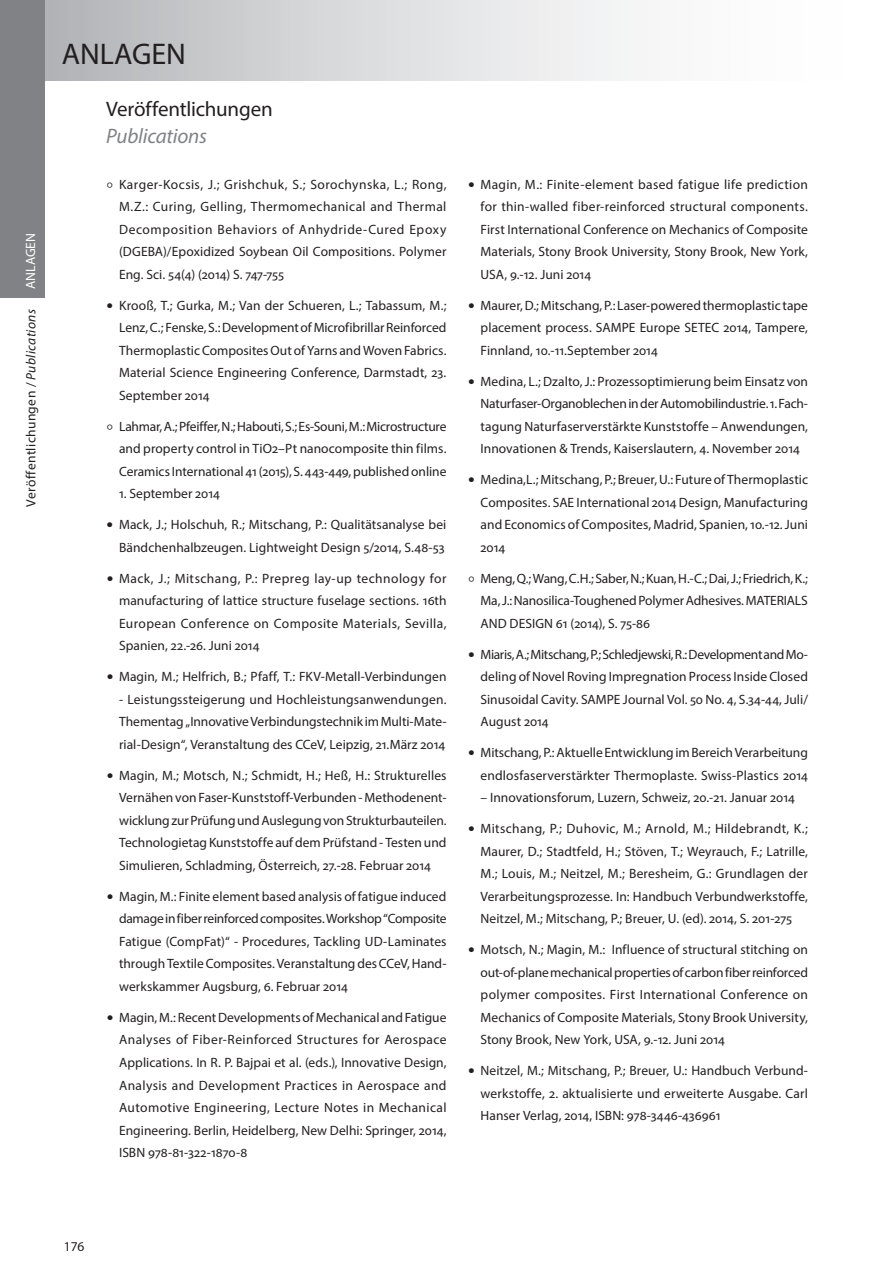
<style>
.page{position:relative;width:893px;height:1263px;background:#fff}
.page>*{position:absolute;margin:0;border:0;box-sizing:border-box;transform-origin:0 0}
.t1{font:30px "Myriad Pro";color:#231f20}
.t2{font:21px "Myriad Pro";letter-spacing:-.01em;color:#231f20}
.t3{font:italic 21px "Myriad Pro";letter-spacing:-.01em;color:#808285}
.t4{font:13.5px/22.5px "Myriad Pro";letter-spacing:.005em;color:#231f20;text-align:justify}
.t5{font:13.5px "Myriad Pro";letter-spacing:.025em;color:#231f20}
.t6{font:13.5px "Myriad Pro";letter-spacing:.005em;color:#fff}
.s1{font-style:italic}
.s2{font-family:"Verdana";font-size:21px}
.s3{font-family:"Verdana"}
</style>
<div class="page">
<div style="left:0;top:0;width:893px;height:81px;background:linear-gradient(to right,#b5b6ba,#fff)"></div>
<div style="left:0;top:0;width:45px;height:298px;background:#808285"></div>
<p class="t6" style="left:22px;top:289px;width:58px;rotate:-90deg">ANLAGEN</p>
<p class="t5" style="left:23px;top:507px;width:199px;rotate:-90deg">Veröffentlichungen / <span class="s1">Publications</span></p>
<h1 class="t1" style="left:62px;top:36px;width:126px">ANLAGEN</h1>
<h2 class="t2" style="left:106px;top:96px;width:168px">Veröffentlichungen</h2>
<h2 class="t3" style="left:106px;top:123px;width:102px">Publications</h2>
<p class="t4" style="left:119px;top:173px;width:329px;text-indent:-13px"><span class="s2">◦</span> Karger-Kocsis, J.; Grishchuk, S.; Sorochynska, L.; Rong, M.Z.: Curing, Gelling, Thermomechanical and Thermal Decomposition Behaviors of Anhydride-Cured Epoxy (DGEBA)/Epoxidized Soybean Oil Compositions. Polymer Eng. Sci. 54(4) (2014) S. 747-755</p>
<p class="t4" style="left:119px;top:294px;width:329px;text-indent:-13px"><span class="s3">•</span> Krooß, T.; Gurka, M.; Van der Schueren, L.; Tabassum, M.; Lenz, C.; Fenske, S.: Development of Microfibrillar Reinforced Thermoplastic Composites Out of Yarns and Woven Fabrics.<br>Material Science Engineering Conference, Darmstadt, 23.<br>September 2014</p>
<p class="t4" style="left:119px;top:415px;width:329px;text-indent:-13px"><span class="s2">◦</span> Lahmar, A.; Pfeiffer, N.; Habouti, S.; Es-Souni, M.: Microstructure and property control in TiO2–Pt nanocomposite thin films.<br>Ceramics International 41 (2015), S. 443-449, published online</p>
<p class="t4" style="left:119px;top:482px;width:102px">1. September 2014</p>
<p class="t4" style="left:106px;top:513px;width:342px;text-align:right"><span class="s3">•</span> Mack, J.; Holschuh, R.; Mitschang, P.: Qualitätsanalyse bei<br>Bändchenhalbzeugen. Lightweight Design 5/2014, S.48-53</p>
<p class="t4" style="left:119px;top:567px;width:329px;text-indent:-13px"><span class="s3">•</span> Mack, J.; Mitschang, P.: Prepreg lay-up technology for manufacturing of lattice structure fuselage sections. 16th European Conference on Composite Materials, Sevilla, Spanien, 22.-26. Juni 2014</p>
<p class="t4" style="left:106px;top:665px;width:342px"><span class="s3">•</span> Magin, M.; Helfrich, B.; Pfaff, T.: FKV-Metall-Verbindungen</p>
<p class="t4" style="left:119px;top:688px;width:329px">- Leistungssteigerung und Hochleistungsanwendungen.<br>Thementag „Innovative Verbindungstechnik im Multi-Mate&shy;rial-Design“, Veranstaltung des CCeV, Leipzig, 21.März 2014</p>
<p class="t4" style="left:119px;top:764px;width:329px;text-indent:-13px"><span class="s3">•</span> Magin, M.; Motsch, N.; Schmidt, H.; Heß, H.: Strukturelles Vernähen von Faser-Kunststoff-Verbunden - Methodenent&shy;wicklung zur Prüfung und Auslegung von Strukturbauteilen.<br>Technologietag Kunststoffe auf dem Prüfstand - Testen und Simulieren, Schladming, Österreich, 27.-28. Februar 2014</p>
<p class="t4" style="left:119px;top:885px;width:329px;text-indent:-13px"><span class="s3">•</span> Magin, M.: Finite element based analysis of fatigue induced damage in fiber reinforced composites. Workshop “Composite Fatigue (CompFat)“ - Procedures, Tackling UD-Laminates through Textile Composites. Veranstaltung des CCeV, Hand&shy;werkskammer Augsburg, 6. Februar 2014</p>
<p class="t4" style="left:119px;top:1006px;width:329px;text-indent:-13px"><span class="s3">•</span> Magin, M.: Recent Developments of Mechanical and Fatigue Analyses of Fiber-Reinforced Structures for Aerospace Applications. In R. P. Bajpai et al. (eds.), Innovative Design, Analysis and Development Practices in Aerospace and Automotive Engineering, Lecture Notes in Mechanical Engineering. Berlin, Heidelberg, New Delhi: Springer, 2014, ISBN 978-81-322-1870-8</p>
<p class="t4" style="left:481px;top:173px;width:329px;text-indent:-13px"><span class="s3">•</span> Magin, M.: Finite-element based fatigue life prediction for thin-walled fiber-reinforced structural components.<br>First International Conference on Mechanics of Composite Materials, Stony Brook University, Stony Brook, New York, USA, 9.-12. Juni 2014</p>
<p class="t4" style="left:481px;top:294px;width:329px;text-indent:-13px"><span class="s3">•</span> Maurer, D.; Mitschang, P.: Laser-powered thermoplastic tape placement process. SAMPE Europe SETEC 2014, Tampere, Finnland, 10.-11.September 2014</p>
<p class="t4" style="left:481px;top:370px;width:329px;text-indent:-13px"><span class="s3">•</span> Medina, L.; Dzalto, J.: Prozessoptimierung beim Einsatz von Naturfaser-Organoblechen in der Automobilindustrie. 1. Fach&shy;tagung Naturfaserverstärkte Kunststoffe – Anwendungen, Innovationen &amp; Trends, Kaiserslautern, 4. November 2014</p>
<p class="t4" style="left:481px;top:468px;width:329px;text-indent:-13px"><span class="s3">•</span> Medina,L.; Mitschang, P.; Breuer, U.: Future of Thermoplastic Composites. SAE International 2014 Design, Manufacturing and Economics of Composites, Madrid, Spanien, 10.-12. Juni 2014</p>
<p class="t4" style="left:480px;top:567px;width:329px;text-indent:-13px"><span class="s2">◦</span> Meng, Q.; Wang, C.H.; Saber, N.; Kuan, H.-C.; Dai, J.; Friedrich, K.; Ma, J.: Nanosilica-Toughened Polymer Adhesives. MATERIALS AND DESIGN 61 (2014), S. 75-86</p>
<p class="t4" style="left:480px;top:643px;width:329px;text-indent:-13px"><span class="s3">•</span> Miaris, A.; Mitschang, P.; Schledjewski, R.: Development and Mo&shy;deling of Novel Roving Impregnation Process Inside Closed Sinusoidal Cavity. SAMPE Journal Vol. 50 No. 4, S.34-44, Juli/ August 2014</p>
<p class="t4" style="left:468px;top:741px;width:342px;text-align:right"><span class="s3">•</span> Mitschang, P.: Aktuelle Entwicklung im Bereich Verarbeitung endlosfaserverstärkter Thermoplaste. Swiss-Plastics 2014</p>
<p class="t4" style="left:480px;top:786px;width:316px">– Innovationsforum, Luzern, Schweiz, 20.-21. Januar 2014</p>
<p class="t4" style="left:481px;top:817px;width:329px;text-indent:-13px"><span class="s3">•</span> Mitschang, P.; Duhovic, M.; Arnold, M.; Hildebrandt, K.; Maurer, D.; Stadtfeld, H.; Stöven, T.; Weyrauch, F.; Latrille, M.; Louis, M.; Neitzel, M.; Beresheim, G.: Grundlagen der Verarbeitungsprozesse. In: Handbuch Verbundwerkstoffe, Neitzel, M.; Mitschang, P.; Breuer, U. (ed). 2014, S. 201-275</p>
<p class="t4" style="left:481px;top:938px;width:329px;text-indent:-13px"><span class="s3">•</span> Motsch, N.; Magin, M.: Influence of structural stitching on out-of-plane mechanical properties of carbon fiber reinforced polymer composites. First International Conference on Mechanics of Composite Materials, Stony Brook University, Stony Brook, New York, USA, 9.-12. Juni 2014</p>
<p class="t4" style="left:481px;top:1059px;width:329px;text-indent:-13px"><span class="s3">•</span> Neitzel, M.; Mitschang, P.; Breuer, U.: Handbuch Verbund&shy;werkstoffe, 2. aktualisierte und erweiterte Ausgabe. Carl Hanser Verlag, 2014, ISBN: 978-3446-436961</p>
<p class="t4" style="left:64px;top:1235px;width:22px">176</p>
</div>
